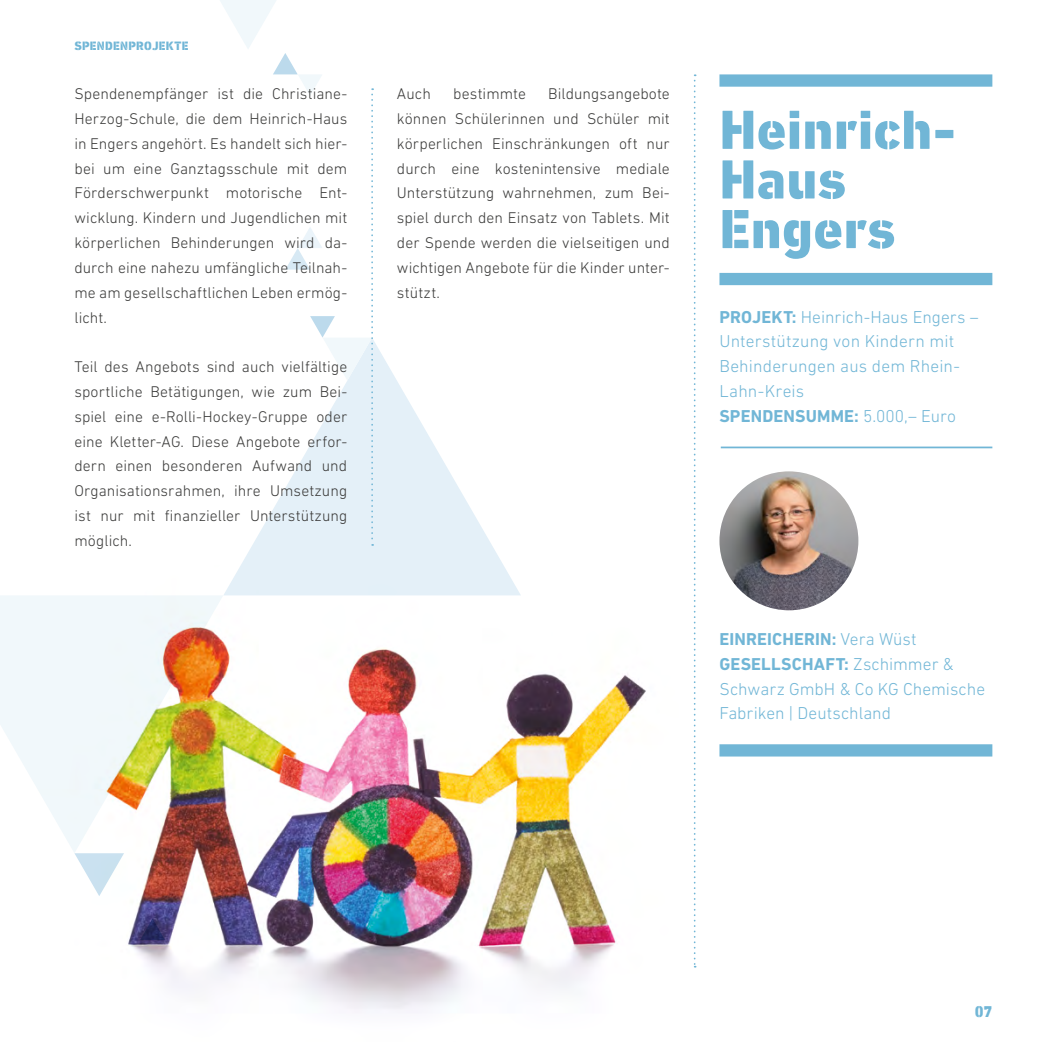
<style>
.page{position:relative;width:1042px;height:1042px;background:#fff}
.page>*{position:absolute;margin:0;border:0;box-sizing:border-box;transform-origin:0 0}
.t1{font:800 56px/49.7px "DIN Next Stencil";letter-spacing:.005em;color:#71b6d6}
.t2{font:300 17.5px/24.8px "DIN Next LT Pro";letter-spacing:.005em;color:#71b6d6}
.t3{font:300 15.75px/24.8px "DIN Next LT Pro";letter-spacing:.005em;color:#3a3a39;text-align:justify}
.t4{font:800 15.75px "DIN Next Stencil";color:#71b6d6}
.t5{font:800 12.25px "DIN Next Stencil";letter-spacing:.02em;color:#71b6d6}
.s1{font-weight:700}
</style>
<div class="page">
<svg style="left:241px;top:340px;width:262px;height:225px;fill:#e4f0f8"></svg>
<svg style="left:0;top:596px;width:38px;height:193px;fill:#f1f8fb"></svg>
<div style="left:719px;top:744px;width:273px;height:12px;background:#71b6d6"></div>
<hr style="left:721px;top:446px;width:271px;height:2px;background:#71b6d6">
<img style="left:38px;top:565px;width:659px;height:448px">
<svg style="left:220px;top:0;width:153px;height:546px"></svg>
<svg style="left:694px;top:74px;width:1px;height:893px"></svg>
<div style="left:719px;top:74px;width:273px;height:13px;background:#71b6d6"></div>
<div style="left:719px;top:273px;width:273px;height:12px;background:#71b6d6"></div>
<img style="left:719px;top:471px;width:139px;height:139px;border-radius:69px">
<p class="t5" style="left:74px;top:38px;width:116px">SPENDENPROJEKTE</p>
<p class="t3" style="left:74px;top:81px;width:274px">Spendenempfänger ist die Christiane-Herzog-Schule, die dem Heinrich-Haus in Engers angehört. Es handelt sich hier&shy;bei um eine Ganztagsschule mit dem Förderschwerpunkt motorische Ent&shy;wicklung. Kindern und Jugendlichen mit körperlichen Behinderungen wird da&shy;durch eine nahezu umfängliche Teilnah&shy;me am gesellschaftlichen Leben ermög&shy;licht.</p>
<p class="t3" style="left:74px;top:354px;width:274px">Teil des Angebots sind auch vielfältige sportliche Betätigungen, wie zum Bei&shy;spiel eine e-Rolli-Hockey-Gruppe oder eine Kletter-AG. Diese Angebote erfor&shy;dern einen besonderen Aufwand und Organisationsrahmen, ihre Umsetzung ist nur mit finanzieller Unterstützung möglich.</p>
<p class="t3" style="left:397px;top:81px;width:35px">Auch</p>
<p class="t3" style="left:453px;top:81px;width:74px">bestimmte</p>
<p class="t3" style="left:397px;top:81px;width:274px;text-indent:151px">Bildungsangebote können Schülerinnen und Schüler mit körperlichen Einschränkungen oft nur durch eine kostenintensive mediale Unterstützung wahrnehmen, zum Bei&shy;spiel durch den Einsatz von Tablets. Mit der Spende werden die vielseitigen und wichtigen Angebote für die Kinder unter&shy;stützt.</p>
<h1 class="t1" style="left:719px;top:107px;width:238px">Heinrich-<br>Haus<br>Engers</h1>
<p class="t2" style="left:719px;top:304px;width:261px"><span class="s1">PROJEKT:</span> Heinrich-Haus Engers –<br>Unterstützung von Kindern mit<br>Behinderungen aus dem Rhein-<br>Lahn-Kreis<br><span class="s1">SPENDENSUMME:</span> 5.000,– Euro</p>
<p class="t2" style="left:719px;top:626px;width:267px"><span class="s1">EINREICHERIN:</span> Vera Wüst<br><span class="s1">GESELLSCHAFT:</span> Zschimmer &amp;<br>Schwarz GmbH &amp; Co KG Chemische<br>Fabriken | Deutschland</p>
<p class="t4" style="left:974px;top:1002px;width:19px">07</p>
</div>
